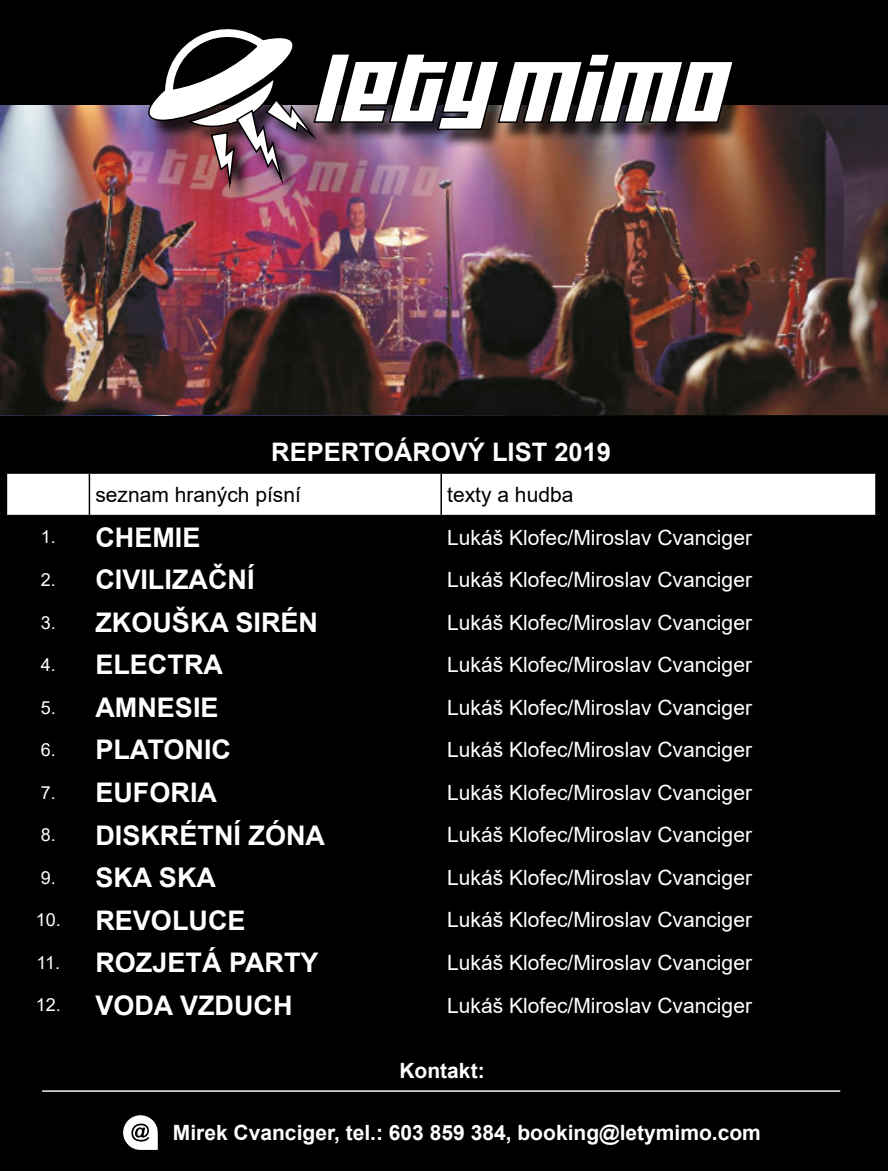
<style>
.page{position:relative;width:888px;height:1173px;background:#fff}
.page>*{position:absolute;margin:0;border:0;box-sizing:border-box;transform-origin:0 0}
.t1{font:700 27px "Arial";color:#fff}
.t2{font:700 25.5px "Arial";color:#fff}
.t3{font:21px "Arial";color:#fff}
.t4{font:700 21px "Arial";color:#fff}
.t5{font:21px "Arial";color:#000}
.s1{font-weight:400;font-size:18px}
</style>
<div class="page">
<div style="left:0;top:409px;width:887px;height:761px;background:#000"></div>
<div style="left:0;top:0;width:887px;height:415px;background:#000"></div>
<img style="left:0;top:105px;width:887px;height:310px">
<hr style="left:42px;top:1090px;width:798px;height:1px;background:#fff">
<svg style="left:123px;top:1115px;width:35px;height:34px"></svg>
<div style="left:151px;top:30px;width:601px;height:176px;background:#000;opacity:.75"></div>
<img style="left:147px;top:29px;width:588px;height:167px">
<div style="left:7px;top:473px;width:868px;height:42px;background:#fff"></div>
<hr style="left:89px;top:473px;width:1px;height:42px;background:#000">
<hr style="left:440px;top:473px;width:2px;height:42px;background:#000">
<p class="t2" style="left:271px;top:434px;width:341px">REPERTOÁROVÝ LIST 2019</p>
<p class="t5" style="left:95px;top:480px;width:207px">seznam hraných písní</p>
<p class="t5" style="left:447px;top:480px;width:128px">texty a hudba</p>
<p class="t1" style="left:41px;top:518px;width:161px"><span class="s1">1.</span> CHEMIE</p>
<p class="t3" style="left:447px;top:522px;width:306px">Lukáš Klofec/Miroslav Cvanciger</p>
<p class="t1" style="left:41px;top:560px;width:215px"><span class="s1">2.</span> CIVILIZAČNÍ</p>
<p class="t3" style="left:447px;top:565px;width:306px">Lukáš Klofec/Miroslav Cvanciger</p>
<p class="t1" style="left:41px;top:603px;width:279px"><span class="s1">3.</span> ZKOUŠKA SIRÉN</p>
<p class="t3" style="left:447px;top:607px;width:306px">Lukáš Klofec/Miroslav Cvanciger</p>
<p class="t1" style="left:41px;top:645px;width:184px"><span class="s1">4.</span> ELECTRA</p>
<p class="t3" style="left:447px;top:650px;width:306px">Lukáš Klofec/Miroslav Cvanciger</p>
<p class="t1" style="left:41px;top:688px;width:179px"><span class="s1">5.</span> AMNESIE</p>
<p class="t3" style="left:447px;top:692px;width:306px">Lukáš Klofec/Miroslav Cvanciger</p>
<p class="t1" style="left:41px;top:730px;width:192px"><span class="s1">6.</span> PLATONIC</p>
<p class="t3" style="left:447px;top:735px;width:306px">Lukáš Klofec/Miroslav Cvanciger</p>
<p class="t1" style="left:41px;top:773px;width:178px"><span class="s1">7.</span> EUFORIA</p>
<p class="t3" style="left:447px;top:777px;width:306px">Lukáš Klofec/Miroslav Cvanciger</p>
<p class="t1" style="left:41px;top:815px;width:286px"><span class="s1">8.</span> DISKRÉTNÍ ZÓNA</p>
<p class="t3" style="left:447px;top:820px;width:306px">Lukáš Klofec/Miroslav Cvanciger</p>
<p class="t1" style="left:41px;top:858px;width:177px"><span class="s1">9.</span> SKA SKA</p>
<p class="t3" style="left:447px;top:862px;width:306px">Lukáš Klofec/Miroslav Cvanciger</p>
<p class="t1" style="left:36px;top:901px;width:211px"><span class="s1">10.</span> REVOLUCE</p>
<p class="t3" style="left:447px;top:905px;width:306px">Lukáš Klofec/Miroslav Cvanciger</p>
<p class="t1" style="left:36px;top:943px;width:283px"><span class="s1">11.</span> ROZJETÁ PARTY</p>
<p class="t3" style="left:447px;top:948px;width:306px">Lukáš Klofec/Miroslav Cvanciger</p>
<p class="t1" style="left:36px;top:986px;width:258px"><span class="s1">12.</span> VODA VZDUCH</p>
<p class="t3" style="left:447px;top:990px;width:306px">Lukáš Klofec/Miroslav Cvanciger</p>
<p class="t4" style="left:399px;top:1055px;width:87px">Kontakt:</p>
<p class="t4" style="left:173px;top:1117px;width:589px">Mirek Cvanciger, tel.: 603 859 384, booking@letymimo.com</p>
</div>
